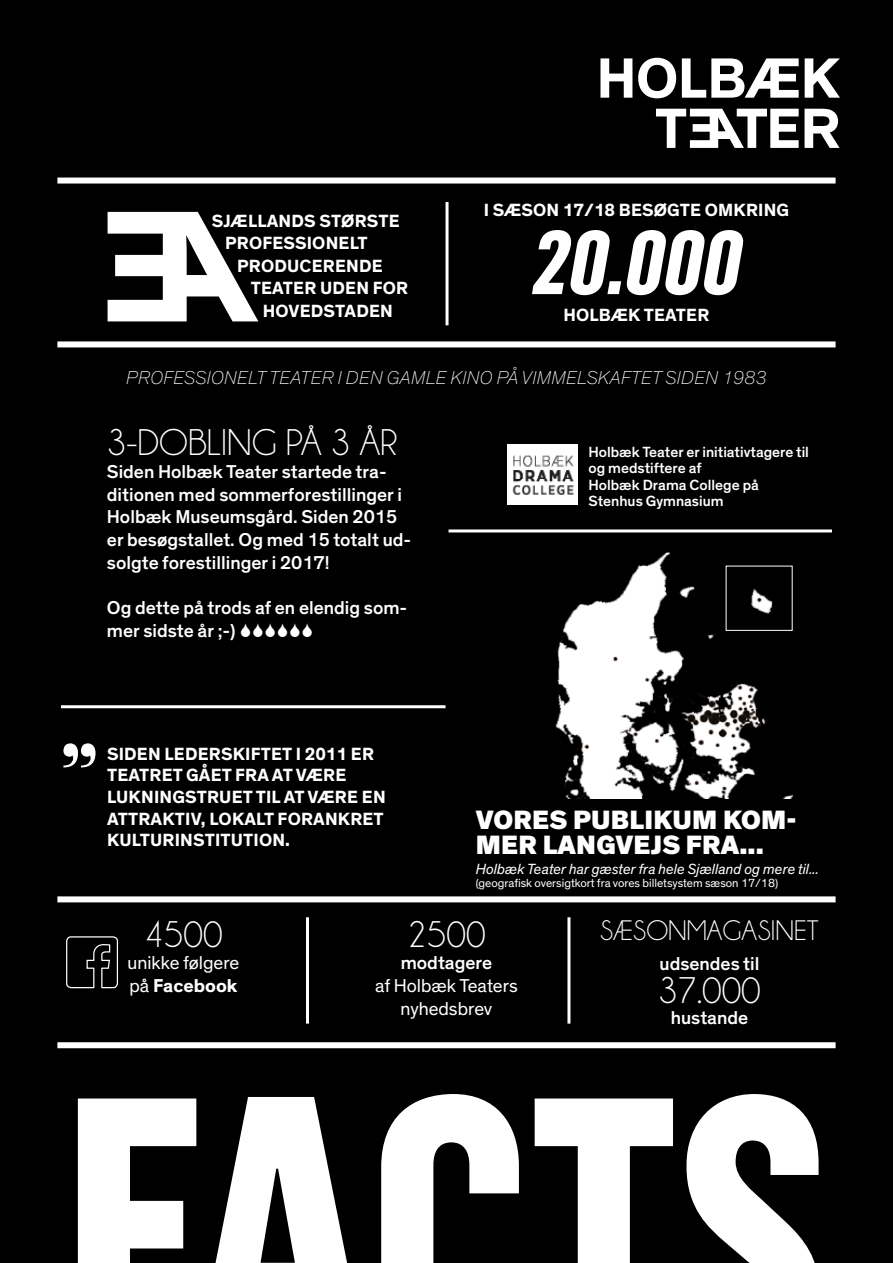
<style>
.page{position:relative;width:893px;height:1263px;background:#000}
.page>*{position:absolute;margin:0;border:0;box-sizing:border-box;transform-origin:0 0}
.t1{font:700 375px "Grotzec Cond";letter-spacing:-.01em;color:#fff}
.t2{font:121.5px "Modern";color:#fff}
.t3{font:italic 700 90px "Grotzec Cond";color:#fff}
.t4{font:37.5px "Champagne&Limousines";color:#fff}
.t5{font:28.5px "Champagne&Limousines";color:#fff}
.t6{font:900 27px/25.5px "Theinhardt";letter-spacing:.01em;color:#fff}
.t7{font:500 18.9px/22.8px "Theinhardt";color:#fff}
.t8{font:italic 100 18.9px "Theinhardt";letter-spacing:.01em;color:#fff}
.t9{font:18.9px/22.8px "Theinhardt";color:#fff}
.t10{font:700 18px/21.6px "Theinhardt";letter-spacing:.01em;color:#fff}
.t11{font:500 15px/16.5px "Theinhardt";color:#fff}
.t12{font:italic 15px "Theinhardt";color:#fff}
.t13{font:12px "Theinhardt";color:#fff}
.s1{font-weight:700}
</style>
<div class="page">
<svg style="left:600px;top:58px;width:32px;height:40px"></svg>
<svg style="left:638px;top:58px;width:38px;height:40px"></svg>
<svg style="left:682px;top:58px;width:117px;height:40px"></svg>
<svg style="left:805px;top:58px;width:35px;height:40px"></svg>
<svg style="left:656px;top:109px;width:183px;height:39px"></svg>
<img style="left:555px;top:552px;width:239px;height:246px">
<img style="left:728px;top:568px;width:55px;height:60px">
<svg style="left:108px;top:212px;width:150px;height:109px"></svg>
<div style="left:57px;top:341px;width:779px;height:6px;background:#fff"></div>
<div style="left:57px;top:178px;width:779px;height:6px;background:#fff"></div>
<hr style="left:446px;top:202px;width:3px;height:123px;background:#fff">
<hr style="left:306px;top:917px;width:3px;height:106px;background:#fff">
<hr style="left:567px;top:917px;width:3px;height:106px;background:#fff">
<svg style="left:66px;top:936px;width:53px;height:53px"></svg>
<div style="left:57px;top:1042px;width:779px;height:6px;background:#fff"></div>
<div style="left:57px;top:896px;width:779px;height:6px;background:#fff"></div>
<div style="left:507px;top:445px;width:71px;height:60px;background:#fff"></div>
<img style="left:512px;top:455px;width:62px;height:40px">
<hr style="left:449px;top:529px;width:383px;height:3px;background:#fff">
<hr style="left:61px;top:705px;width:385px;height:3px;background:#fff">
<p class="t10" style="left:225px;top:210px;width:176px;line-height:22.5px;text-indent:-14px">SJÆLLANDS STØRSTE<br>PROFESSIONELT</p>
<p class="t10" style="left:237px;top:255px;width:147px">PRODUCERENDE</p>
<p class="t10" style="left:251px;top:278px;width:159px">TEATER UDEN FOR</p>
<p class="t10" style="left:263px;top:300px;width:132px">HOVEDSTADEN</p>
<p class="t10" style="left:484px;top:200px;width:307px">I SÆSON 17/18 BESØGTE OMKRING</p>
<h3 class="t3" style="left:532px;top:210px;width:211px">20.000</h3>
<p class="t10" style="left:563px;top:305px;width:148px">HOLBÆK TEATER</p>
<p class="t8" style="left:126px;top:367px;width:642px">PROFESSIONELT TEATER I DEN GAMLE KINO PÅ VIMMELSKAFTET SIDEN 1983</p>
<h3 class="t4" style="left:107px;top:424px;width:292px">3-DOBLING PÅ 3 ÅR</h3>
<p class="t7" style="left:107px;top:460px;width:306px">Siden Holbæk Teater startede tra&shy;ditionen med sommerforestillinger i Holbæk Museumsgård. Siden 2015 er besøgstallet. Og med 15 totalt ud&shy;solgte forestillinger i 2017!</p>
<p class="t7" style="left:107px;top:597px;width:302px">Og dette på trods af en elendig som&shy;mer sidste år ;-)</p>
<p class="t11" style="left:589px;top:443px;width:222px">Holbæk Teater er initiativtagere til og medstiftere af<br>Holbæk Drama College på<br>Stenhus Gymnasium</p>
<h2 class="t2" style="left:61px;top:740px;width:38px">”</h2>
<p class="t10" style="left:107px;top:743px;width:280px">SIDEN LEDERSKIFTET I 2011 ER<br>TEATRET GÅET FRA AT VÆRE<br>LUKNINGSTRUET TIL AT VÆRE EN<br>ATTRAKTIV, LOKALT FORANKRET<br>KULTURINSTITUTION.</p>
<h3 class="t6" style="left:476px;top:807px;width:322px">VORES PUBLIKUM KOM-<br>MER LANGVEJS FRA...</h3>
<p class="t12" style="left:476px;top:860px;width:345px">Holbæk Teater har gæster fra hele Sjælland og mere til...</p>
<p class="t13" style="left:476px;top:876px;width:304px">(geografisk oversigtkort fra vores billetsystem sæson 17/18)</p>
<h3 class="t4" style="left:144px;top:915px;width:80px">4500</h3>
<p class="t9" style="left:128px;top:952px;width:113px">unikke følgere på <span class="s1">Facebook</span></p>
<h3 class="t4" style="left:407px;top:915px;width:80px">2500</h3>
<p class="t7" style="left:401px;top:952px;width:93px">modtagere</p>
<p class="t9" style="left:375px;top:975px;width:144px;text-align:center">af Holbæk Teaters nyhedsbrev</p>
<h3 class="t5" style="left:600px;top:916px;width:220px">SÆSONMAGASINET</h3>
<p class="t7" style="left:659px;top:953px;width:101px">udsendes til</p>
<h3 class="t4" style="left:658px;top:972px;width:104px">37.000</h3>
<p class="t7" style="left:671px;top:1007px;width:79px">hustande</p>
<h1 class="t1" style="left:64px;top:1012px;width:767px">FACTS</h1>
</div>
